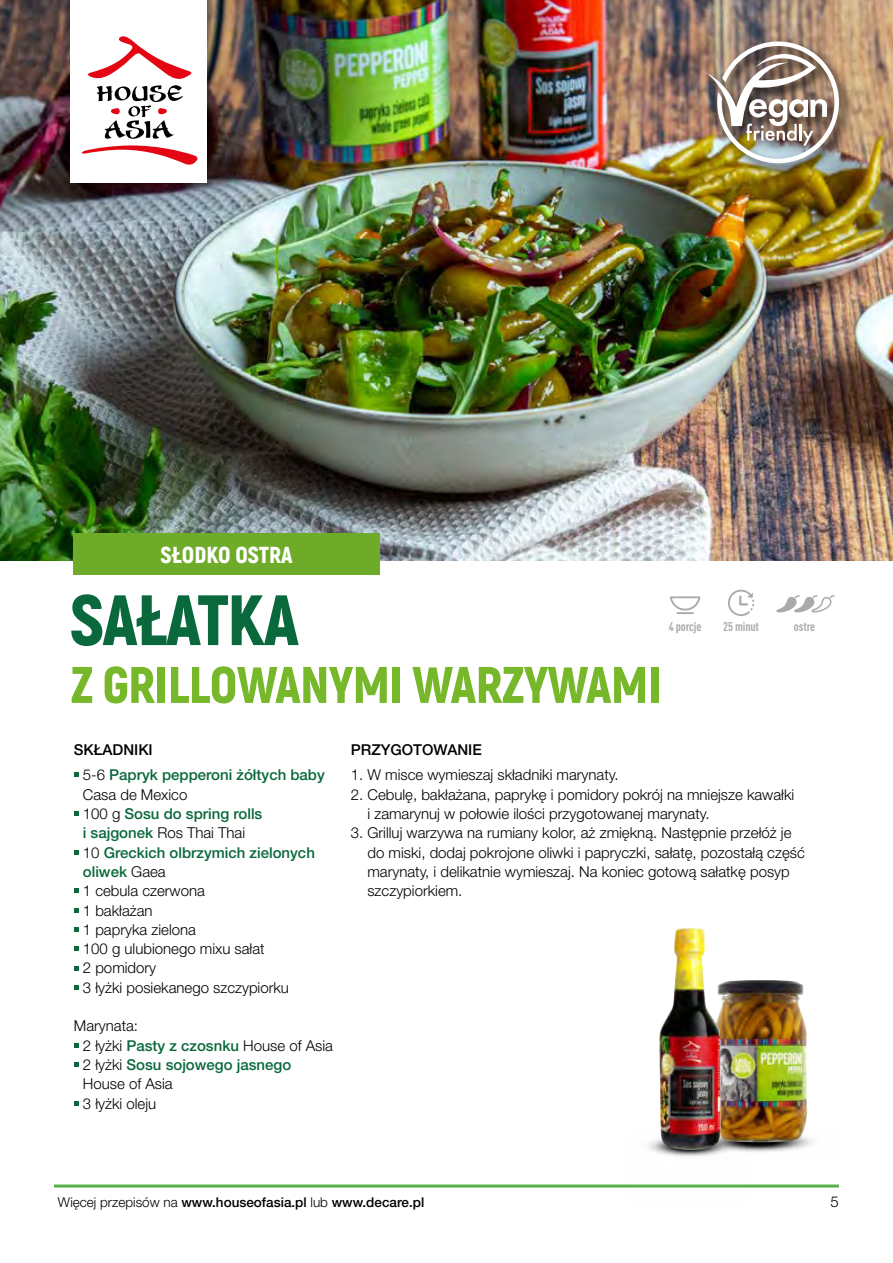
<style>
.page{position:relative;width:893px;height:1263px;background:#fff}
.page>*{position:absolute;margin:0;border:0;box-sizing:border-box;transform-origin:0 0}
.t1{font:900 71.1px "Akrobat";letter-spacing:-.025em;color:#0a693c}
.t2{font:900 51.3px "Akrobat";letter-spacing:-.01em;color:#76b82a}
.t3{font:900 23.1px "Akrobat";color:#fff}
.t4{font:300 15px/19.4px "Helvetica Neue LT Pro";color:#000}
.t5{font:500 15px/25.3px "Helvetica Neue LT Pro";color:#0a693c}
.t6{font:500 15px "Helvetica Neue LT Pro";color:#000}
.t7{font:500 13.5px "Helvetica Neue LT Pro";color:#000}
.t8{font:700 condensed 12.6px "DIN Pro";letter-spacing:-.01em;color:#aaa}
.s1{color:#000}
.s2{font-weight:300;color:#000}
.s3{font-weight:500;color:#0a693c}
.s4{font-weight:300}
</style>
<div class="page">
<img style="left:0;top:0;width:893px;height:561px">
<svg style="left:74px;top:772px;width:5px;height:5px"></svg>
<svg style="left:74px;top:811px;width:5px;height:5px"></svg>
<svg style="left:74px;top:850px;width:5px;height:4px"></svg>
<svg style="left:74px;top:888px;width:5px;height:5px"></svg>
<svg style="left:74px;top:908px;width:5px;height:4px"></svg>
<svg style="left:74px;top:927px;width:5px;height:5px"></svg>
<svg style="left:74px;top:946px;width:5px;height:5px"></svg>
<svg style="left:74px;top:966px;width:5px;height:4px"></svg>
<svg style="left:74px;top:985px;width:5px;height:5px"></svg>
<svg style="left:74px;top:1043px;width:5px;height:5px"></svg>
<svg style="left:74px;top:1062px;width:5px;height:5px"></svg>
<svg style="left:74px;top:1101px;width:5px;height:5px"></svg>
<div style="left:73px;top:534px;width:307px;height:41px;background:#6eab28"></div>
<img style="left:749px;top:1138px;width:64px;height:14px">
<img style="left:720px;top:980px;width:87px;height:162px">
<img style="left:628px;top:1131px;width:121px;height:57px">
<img style="left:659px;top:928px;width:61px;height:222px">
<svg style="left:728px;top:590px;width:26px;height:26px"></svg>
<svg style="left:670px;top:596px;width:30px;height:18px"></svg>
<svg style="left:776px;top:595px;width:59px;height:18px"></svg>
<div style="left:706px;top:39px;width:147px;height:138px;background:#000;opacity:.75"></div>
<img style="left:707px;top:37px;width:132px;height:126px">
<hr style="left:54px;top:1184px;width:785px;height:3px;background:#57b14d">
<div style="left:61px;top:0;width:158px;height:195px;background:#000;opacity:.3"></div>
<div style="left:70px;top:0;width:136px;height:182px;background:#fff"></div>
<svg style="left:82px;top:145px;width:116px;height:20px"></svg>
<svg style="left:88px;top:36px;width:104px;height:103px"></svg>
<h3 class="t3" style="left:161px;top:540px;width:134px">SŁODKO OSTRA</h3>
<h1 class="t1" style="left:70px;top:574px;width:230px">SAŁATKA</h1>
<h2 class="t2" style="left:71px;top:652px;width:592px">Z GRILLOWANYMI WARZYWAMI</h2>
<p class="t8" style="left:669px;top:617px;width:34px">4 porcje</p>
<p class="t8" style="left:723px;top:617px;width:37px">25 minut</p>
<p class="t8" style="left:794px;top:617px;width:23px">ostre</p>
<p class="t5" style="left:83px;top:737px;width:244px;text-indent:-9px"><span class="s1">SKŁADNIKI<br></span><span class="s2">5-6</span> Papryk pepperoni żółtych baby</p>
<p class="t4" style="left:83px;top:784px;width:234px">Casa de Mexico<br>100 g <span class="s3">Sosu do spring rolls<br>i sajgonek</span> Ros Thai Thai<br>10 <span class="s3">Greckich olbrzymich zielonych oliwek</span> Gaea<br>1 cebula czerwona<br>1 bakłażan<br>1 papryka zielona<br>100 g ulubionego mixu sałat<br>2 pomidory<br>3 łyżki posiekanego szczypiorku</p>
<p class="t4" style="left:83px;top:1016px;width:252px;text-indent:-9px">Marynata:<br>2 łyżki <span class="s3">Pasty z czosnku</span> House of Asia<br>2 łyżki <span class="s3">Sosu sojowego jasnego<br></span>House of Asia<br>3 łyżki oleju</p>
<p class="t6" style="left:351px;top:741px;width:133px">PRZYGOTOWANIE</p>
<p class="t4" style="left:351px;top:765px;width:269px">1. W misce wymieszaj składniki marynaty.</p>
<p class="t4" style="left:367px;top:784px;width:428px;text-indent:-17px">2. Cebulę, bakłażana, paprykę i pomidory pokrój na mniejsze kawałki i zamarynuj w połowie ilości przygotowanej marynaty.</p>
<p class="t4" style="left:367px;top:823px;width:439px;text-indent:-17px">3. Grilluj warzywa na rumiany kolor, aż zmiękną. Następnie przełóż je do miski, dodaj pokrojone oliwki i papryczki, sałatę, pozostałą część marynaty, i delikatnie wymieszaj. Na koniec gotową sałatkę posyp szczypiorkiem.</p>
<p class="t7" style="left:58px;top:1194px;width:368px"><span class="s4">Więcej przepisów na</span> www.houseofasia.pl <span class="s4">lub</span> www.decare.pl</p>
<p class="t4" style="left:830px;top:1191px;width:10px">5</p>
</div>
